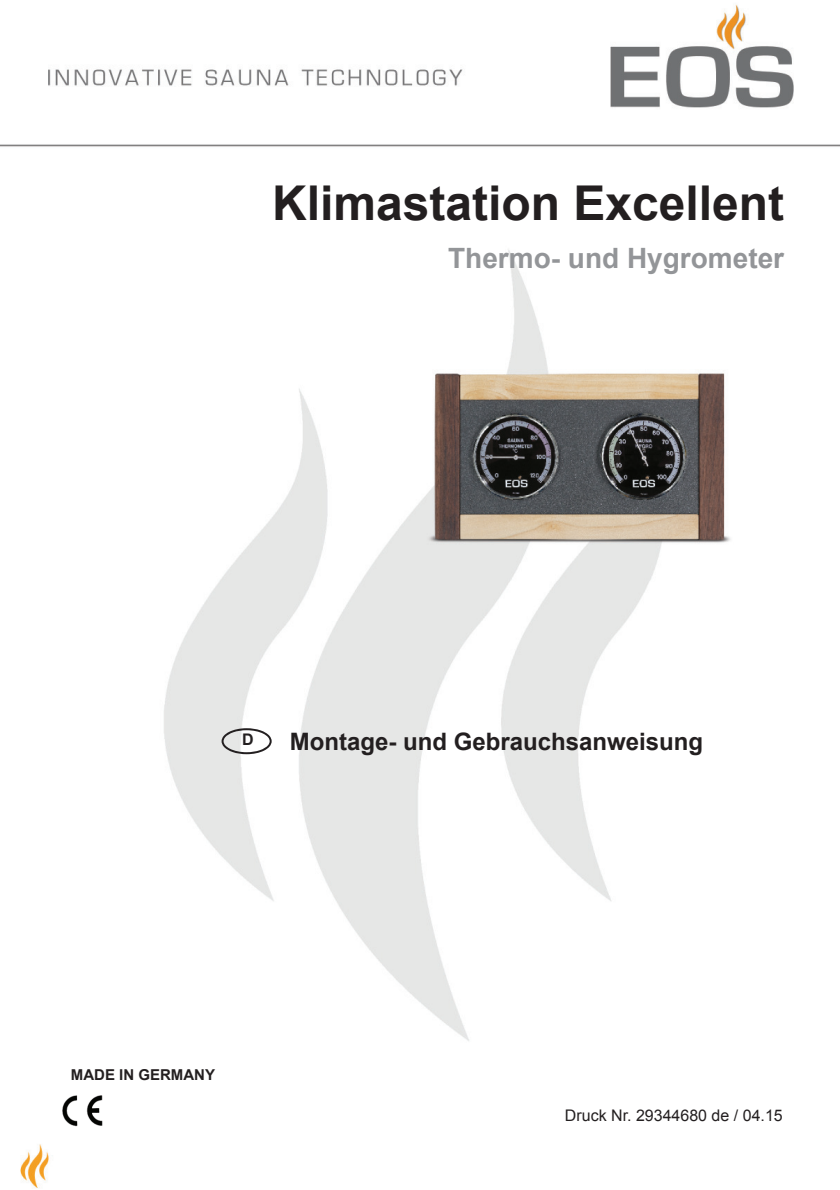
<style>
.page{position:relative;width:840px;height:1190px;background:#fff}
.page>*{position:absolute;margin:0;border:0;box-sizing:border-box;transform-origin:0 0}
.t1{font:700 48px "Arial";color:#231f20}
.t2{font:700 28px "Arial";color:#939598}
.t3{font:700 24px "Arial";color:#231f20}
.t4{font:16px "Arial";color:#231f20}
.t5{font:700 16px "Arial";color:#231f20}
.t6{font:700 15px "Arial";color:#231f20}
</style>
<div class="page">
<img style="left:0;top:4px;width:840px;height:1184px">
<img style="left:57px;top:1086px;width:53px;height:48px">
<img style="left:400px;top:342px;width:358px;height:239px">
<svg style="left:222px;top:728px;width:50px;height:26px"></svg>
<h1 class="t1" style="left:272px;top:185px;width:514px">Klimastation Excellent</h1>
<p class="t2" style="left:448px;top:247px;width:338px">Thermo- und Hygrometer</p>
<p class="t5" style="left:242px;top:733px;width:13px">D</p>
<p class="t3" style="left:290px;top:732px;width:415px">Montage- und Gebrauchsanweisung</p>
<p class="t6" style="left:71px;top:1069px;width:146px">MADE IN GERMANY</p>
<p class="t4" style="left:565px;top:1110px;width:219px">Druck Nr. 29344680 de / 04.15</p>
</div>
